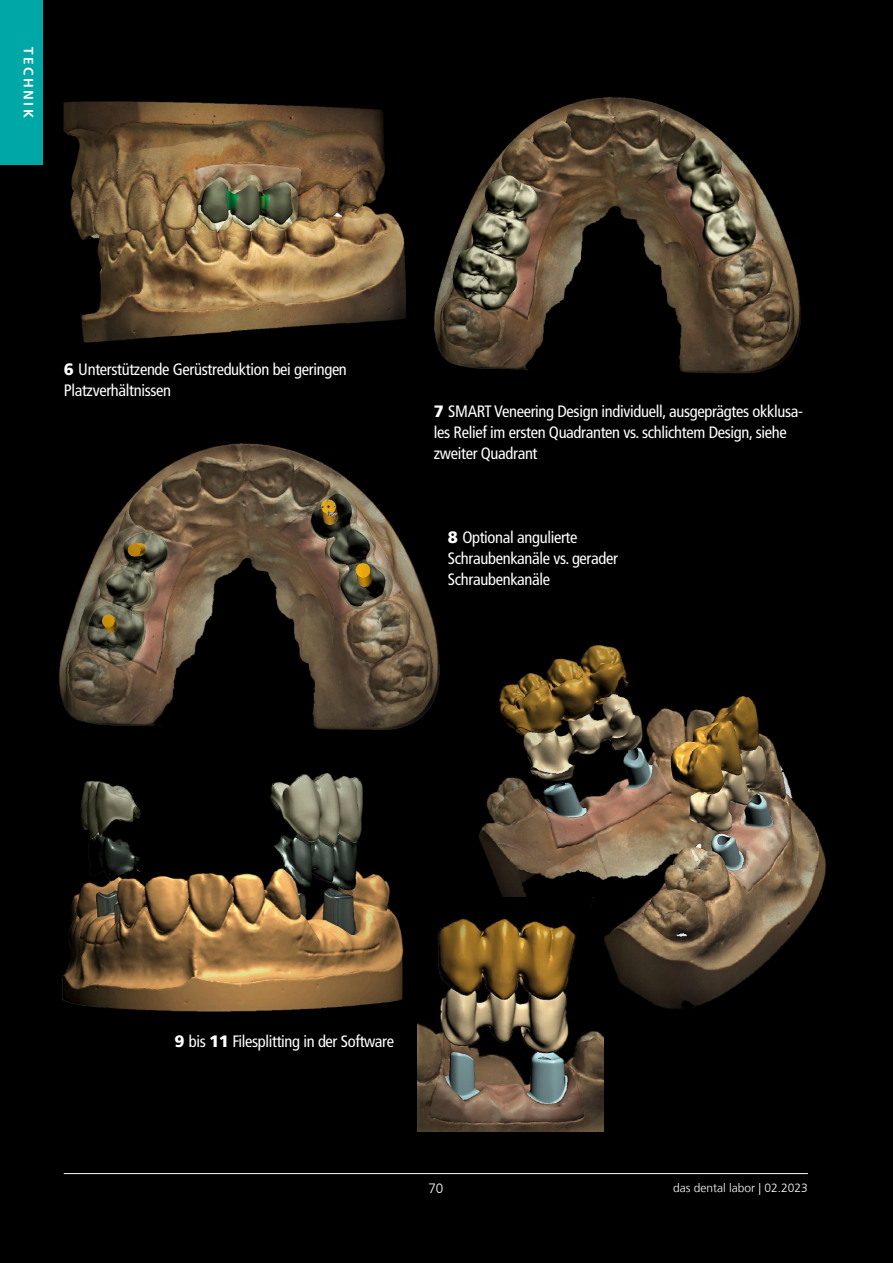
<style>
.page{position:relative;width:893px;height:1263px;background:#000}
.page>*{position:absolute;margin:0;border:0;box-sizing:border-box;transform-origin:0 0}
.t1{font:condensed 16.5px/21px "Frutiger LT Std";letter-spacing:-.02em;color:#fff}
.t2{font:700 13.5px "Frutiger LT Std";letter-spacing:.18em;color:#fff}
.t3{font:300 13.5px "Frutiger LT Com";color:#fff}
.t4{font:300 12px "Frutiger LT Com";color:#fff}
.s1{font-weight:900;font-stretch:normal}
</style>
<div class="page">
<hr style="left:64px;top:1173px;width:744px;height:1px;background:#fff">
<div style="left:0;top:0;width:43px;height:165px;background:#00a7a7"></div>
<img style="left:479px;top:645px;width:347px;height:364px">
<img style="left:63px;top:101px;width:343px;height:242px">
<img style="left:434px;top:97px;width:367px;height:277px">
<img style="left:59px;top:443px;width:381px;height:287px">
<img style="left:61px;top:773px;width:343px;height:239px">
<img style="left:417px;top:898px;width:186px;height:233px">
<p class="t2" style="left:37px;top:47px;width:72px;rotate:90deg">TECHNIK</p>
<p class="t1" style="left:64px;top:359px;width:285px"><span class="s1">6</span> Unterstützende Gerüstreduktion bei geringen<br>Platzverhältnissen</p>
<p class="t1" style="left:434px;top:401px;width:371px"><span class="s1">7</span> SMART Veneering Design individuell, ausgeprägtes okklusa&shy;les Relief im ersten Quadranten vs. schlichtem Design, siehe zweiter Quadrant</p>
<p class="t1" style="left:448px;top:527px;width:172px"><span class="s1">8</span> Optional angulierte<br>Schraubenkanäle vs. gerader<br>Schraubenkanäle</p>
<p class="t1" style="left:174px;top:1031px;width:221px"><span class="s1">9</span> bis <span class="s1">11</span> Filesplitting in der Software</p>
<p class="t3" style="left:428px;top:1181px;width:17px">70</p>
<p class="t4" style="left:673px;top:1181px;width:136px">das dental labor | 02.2023</p>
</div>
